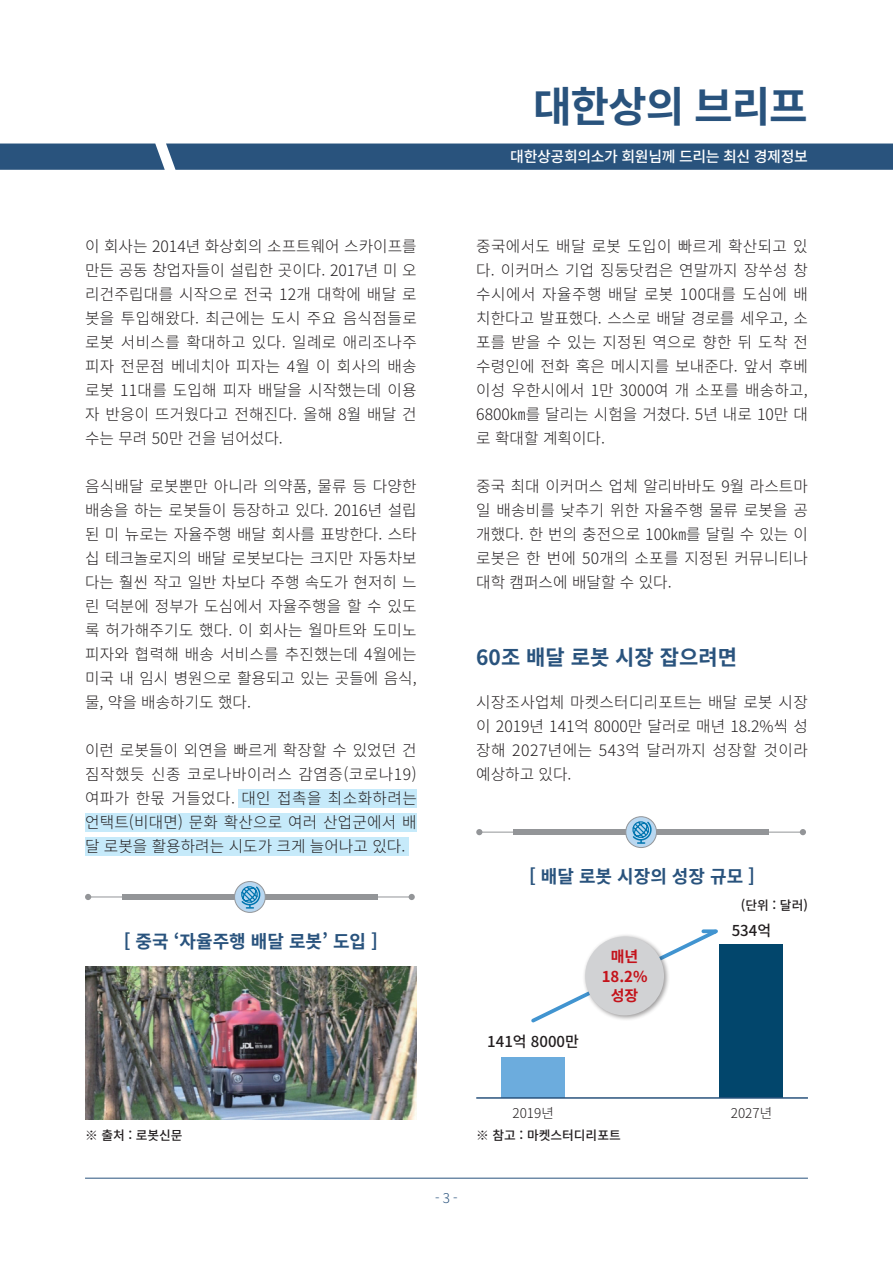
<style>
.page{position:relative;width:893px;height:1263px;background:#fff}
.page>*{position:absolute;margin:0;border:0;box-sizing:border-box;transform-origin:0 0}
.t1{font:700 42px "Source Han Sans K";letter-spacing:-.025em;color:#29537d}
.t2{font:700 21px "Noto Sans CJ Kkr";color:#29537d}
.t3{font:700 18px "Noto Sans CJ Kkr";color:#29537d}
.t4{font:300 15.75px/24px "Noto Sans CJ Kkr";letter-spacing:.01em;color:#231f20;text-align:justify}
.t5{font:500 15px "Source Han Sans K";letter-spacing:-.025em;color:#fff}
.t6{font:500 15px "Noto Sans CJ Kkr";color:#231f20}
.t7{font:700 15px "Noto Sans CJ Kkr";color:#c4121a}
.t8{font:300 13.5px "Noto Sans CJ Kkr";color:#231f20}
.t9{font:300 13.5px "Noto Sans CJ Kkr";color:#29537d}
.t10{font:500 12.75px "Noto Sans CJ Kkr";color:#231f20}
</style>
<div class="page">
<div style="left:85px;top:813px;width:332px;height:18px;background:#c6eafa"></div>
<div style="left:85px;top:837px;width:323px;height:18px;background:#c6eafa"></div>
<div style="left:239px;top:789px;width:178px;height:18px;background:#c6eafa"></div>
<div style="left:0;top:144px;width:893px;height:26px;background:#29537d"></div>
<hr style="left:85px;top:1178px;width:723px;height:1px;background:#29537d">
<svg style="left:476px;top:829px;width:6px;height:6px"></svg>
<svg style="left:800px;top:829px;width:6px;height:6px"></svg>
<hr style="left:480px;top:832px;width:323px;height:1px;background:#939598">
<div style="left:513px;top:829px;width:256px;height:5px;background:#939598"></div>
<div style="left:626px;top:817px;width:30px;height:30px;background:#b9d7f0;border-radius:50%"></div>
<div style="left:626px;top:816px;width:31px;height:32px;border:1px solid #939598;border-radius:50%"></div>
<svg style="left:630px;top:819px;width:22px;height:25px"></svg>
<svg style="left:85px;top:894px;width:6px;height:6px"></svg>
<svg style="left:409px;top:894px;width:6px;height:6px"></svg>
<hr style="left:88px;top:897px;width:323px;height:1px;background:#939598">
<div style="left:122px;top:894px;width:256px;height:5px;background:#939598"></div>
<svg style="left:235px;top:881px;width:30px;height:31px"></svg>
<div style="left:234px;top:881px;width:31px;height:32px;border:1px solid #939598;border-radius:50%"></div>
<svg style="left:239px;top:884px;width:22px;height:25px"></svg>
<img style="left:85px;top:966px;width:332px;height:153px">
<div style="left:501px;top:1058px;width:64px;height:40px;background:#6cacdd"></div>
<div style="left:719px;top:945px;width:64px;height:153px;background:#02466c"></div>
<hr style="left:476px;top:1097px;width:332px;height:2px;background:#29537d">
<svg style="left:531px;top:929px;width:201px;height:94px"></svg>
<div style="left:582px;top:933px;width:88px;height:88px;background:#231f20;opacity:.45"></div>
<div style="left:585px;top:936px;width:79px;height:79px;background:#d1d2d4;border-radius:50%"></div>
<p class="t4" style="left:85px;top:235px;width:333px">이 회사는 2014년 화상회의 소프트웨어 스카이프를 만든 공동 창업자들이 설립한 곳이다. 2017년 미 오 리건주립대를 시작으로 전국 12개 대학에 배달 로 봇을 투입해왔다. 최근에는 도시 주요 음식점들로 로봇 서비스를 확대하고 있다. 일례로 애리조나주 피자 전문점 베네치아 피자는 4월 이 회사의 배송 로봇 11대를 도입해 피자 배달을 시작했는데 이용 자 반응이 뜨거웠다고 전해진다. 올해 8월 배달 건 수는 무려 50만 건을 넘어섰다.</p>
<p class="t4" style="left:85px;top:475px;width:333px">음식배달 로봇뿐만 아니라 의약품, 물류 등 다양한 배송을 하는 로봇들이 등장하고 있다. 2016년 설립 된 미 뉴로는 자율주행 배달 회사를 표방한다. 스타 십 테크놀로지의 배달 로봇보다는 크지만 자동차보 다는 훨씬 작고 일반 차보다 주행 속도가 현저히 느 린 덕분에 정부가 도심에서 자율주행을 할 수 있도 록 허가해주기도 했다. 이 회사는 월마트와 도미노 피자와 협력해 배송 서비스를 추진했는데 4월에는 미국 내 임시 병원으로 활용되고 있는 곳들에 음식, 물, 약을 배송하기도 했다.</p>
<p class="t4" style="left:85px;top:739px;width:333px">이런 로봇들이 외연을 빠르게 확장할 수 있었던 건 짐작했듯 신종 코로나바이러스 감염증(코로나19) 여파가 한몫 거들었다. 대인 접촉을 최소화하려는 언택트(비대면) 문화 확산으로 여러 산업군에서 배 달 로봇을 활용하려는 시도가 크게 늘어나고 있다.</p>
<p class="t3" style="left:124px;top:931px;width:256px">[ 중국 ‘자율주행 배달 로봇’ 도입 ]</p>
<p class="t1" style="left:533px;top:83px;width:276px">대한상의 브리프</p>
<p class="t5" style="left:510px;top:148px;width:299px">대한상공회의소가 회원님께 드리는 최신 경제정보</p>
<p class="t4" style="left:476px;top:235px;width:333px">중국에서도 배달 로봇 도입이 빠르게 확산되고 있 다. 이커머스 기업 징둥닷컴은 연말까지 장쑤성 창 수시에서 자율주행 배달 로봇 100대를 도심에 배 치한다고 발표했다. 스스로 배달 경로를 세우고, 소 포를 받을 수 있는 지정된 역으로 향한 뒤 도착 전 수령인에 전화 혹은 메시지를 보내준다. 앞서 후베 이성 우한시에서 1만 3000여 개 소포를 배송하고, 6800㎞를 달리는 시험을 거쳤다. 5년 내로 10만 대 로 확대할 계획이다.</p>
<p class="t4" style="left:476px;top:475px;width:333px">중국 최대 이커머스 업체 알리바바도 9월 라스트마 일 배송비를 낮추기 위한 자율주행 물류 로봇을 공 개했다. 한 번의 충전으로 100㎞를 달릴 수 있는 이 로봇은 한 번에 50개의 소포를 지정된 커뮤니티나 대학 캠퍼스에 배달할 수 있다.</p>
<p class="t2" style="left:476px;top:645px;width:262px">60조 배달 로봇 시장 잡으려면</p>
<p class="t4" style="left:476px;top:691px;width:333px">시장조사업체 마켓스터디리포트는 배달 로봇 시장 이 2019년 141억 8000만 달러로 매년 18.2%씩 성 장해 2027년에는 543억 달러까지 성장할 것이라 예상하고 있다.</p>
<p class="t3" style="left:529px;top:867px;width:228px">[ 배달 로봇 시장의 성장 규모 ]</p>
<p class="t10" style="left:741px;top:898px;width:68px">(단위 : 달러)</p>
<p class="t6" style="left:487px;top:1033px;width:93px">141억 8000만</p>
<p class="t7" style="left:611px;top:948px;width:29px">매년</p>
<p class="t7" style="left:602px;top:968px;width:47px">18.2%</p>
<p class="t7" style="left:611px;top:987px;width:29px">성장</p>
<p class="t6" style="left:732px;top:922px;width:41px">534억</p>
<p class="t8" style="left:512px;top:1105px;width:43px">2019년</p>
<p class="t8" style="left:731px;top:1105px;width:43px">2027년</p>
<p class="t10" style="left:85px;top:1128px;width:99px">※ 출처 : 로봇신문</p>
<p class="t10" style="left:476px;top:1128px;width:146px">※ 참고 : 마켓스터디리포트</p>
<p class="t9" style="left:435px;top:1190px;width:24px">- 3 -</p>
</div>
